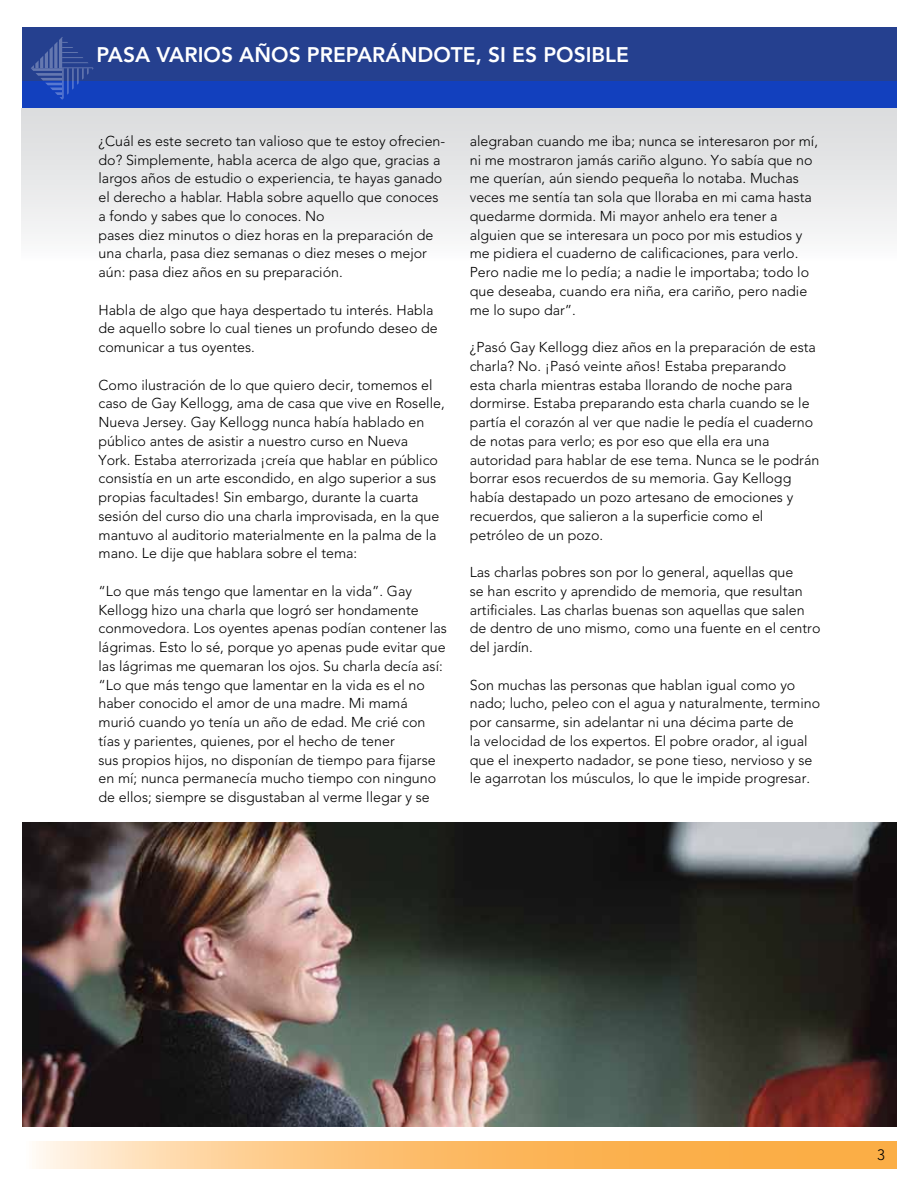
<style>
.page{position:relative;width:918px;height:1188px;background:#fff}
.page>*{position:absolute;margin:0;border:0;box-sizing:border-box;transform-origin:0 0}
.t1{font:800 21px "Avenir LT Std";color:#fff}
.t2{font:300 15px "Avenir LT Std";color:#000}
.t3{font:300 14.25px/18.8px "Avenir LT Std";color:#000}
</style>
<div class="page">
<div style="left:22px;top:28px;width:874px;height:58px;background:#25408f"></div>
<svg style="left:36px;top:1142px;width:860px;height:26px;background:#fcc174"></svg>
<div style="left:22px;top:81px;width:874px;height:27px;background:#1240be"></div>
<div style="left:22px;top:108px;width:874px;height:154px;background:linear-gradient(to bottom,#d9dadc,#fafafb)"></div>
<svg style="left:31px;top:37px;width:63px;height:63px"></svg>
<img style="left:23px;top:822px;width:873px;height:304px">
<h1 class="t1" style="left:97px;top:43px;width:225px">PASA VARI OS AÑOS PREPAR</h1>
<h1 class="t1" style="left:386px;top:43px;width:242px">ÁNDOTE, SI ES POSIBLE</h1>
<p class="t3" style="left:99px;top:132px;width:348px">¿Cuál es este secreto tan valioso que te estoy ofrecien&shy;do? Simplemente, habla acerca de algo que, gracias a largos años de estudio o experiencia, te hayas ganado el derecho a hablar. Habla sobre aquello que conoces a fondo y sabes que lo conoces. No<br>pases diez minutos o diez horas en la preparación de una charla, pasa diez semanas o diez meses o mejor aún: pasa diez años en su preparación.</p>
<p class="t3" style="left:99px;top:300px;width:341px">Habla de algo que haya despertado tu interés. Habla de aquello sobre lo cual tienes un profundo deseo de comunicar a tus oyentes.</p>
<p class="t3" style="left:99px;top:375px;width:348px">Como ilustración de lo que quiero decir, tomemos el caso de Gay Kellogg, ama de casa que vive en Roselle, Nueva Jersey. Gay Kellogg nunca había hablado en público antes de asistir a nuestro curso en Nueva<br>York. Estaba aterrorizada ¡creía que hablar en público consistía en un arte escondido, en algo superior a sus propias facultades! Sin embargo, durante la cuarta sesión del curso dio una charla improvisada, en la que mantuvo al auditorio materialmente en la palma de la mano. Le dije que hablara sobre el tema:</p>
<p class="t3" style="left:99px;top:582px;width:350px">“Lo que más tengo que lamentar en la vida”. Gay Kellogg hizo una charla que logró ser hondamente conmovedora. Los oyentes apenas podían contener las lágrimas. Esto lo sé, porque yo apenas pude evitar que las lágrimas me quemaran los ojos. Su charla decía así: “Lo que más tengo que lamentar en la vida es el no haber conocido el amor de una madre. Mi mamá murió cuando yo tenía un año de edad. Me crié con tías y parientes, quienes, por el hecho de tener<br>sus propios hijos, no disponían de tiempo para fijarse en mí; nunca permanecía mucho tiempo con ninguno de ellos; siempre se disgustaban al verme llegar y se</p>
<p class="t3" style="left:470px;top:132px;width:350px">alegraban cuando me iba; nunca se interesaron por mí, ni me mostraron jamás cariño alguno. Yo sabía que no me querían, aún siendo pequeña lo notaba. Muchas veces me sentía tan sola que lloraba en mi cama hasta quedarme dormida. Mi mayor anhelo era tener a alguien que se interesara un poco por mis estudios y me pidiera el cuaderno de calificaciones, para verlo.<br>Pero nadie me lo pedía; a nadie le importaba; todo lo que deseaba, cuando era niña, era cariño, pero nadie me lo supo dar”.</p>
<p class="t3" style="left:470px;top:338px;width:351px">¿Pasó Gay Kellogg diez años en la preparación de esta charla? No. ¡Pasó veinte años! Estaba preparando<br>esta charla mientras estaba llorando de noche para dormirse. Estaba preparando esta charla cuando se le partía el corazón al ver que nadie le pedía el cuaderno de notas para verlo; es por eso que ella era una autoridad para hablar de ese tema. Nunca se le podrán borrar esos recuerdos de su memoria. Gay Kellogg había destapado un pozo artesano de emociones y recuerdos, que salieron a la superficie como el petróleo de un pozo.</p>
<p class="t3" style="left:470px;top:563px;width:352px">Las charlas pobres son por lo general, aquellas que<br>se han escrito y aprendido de memoria, que resultan artificiales. Las charlas buenas son aquellas que salen de dentro de uno mismo, como una fuente en el centro del jardín.</p>
<p class="t3" style="left:470px;top:675px;width:352px">Son muchas las personas que hablan igual como yo nado; lucho, peleo con el agua y naturalmente, termino por cansarme, sin adelantar ni una décima parte de<br>la velocidad de los expertos. El pobre orador, al igual que el inexperto nadador, se pone tieso, nervioso y se le agarrotan los músculos, lo que le impide progresar.</p>
<p class="t2" style="left:877px;top:1146px;width:9px">3</p>
</div>
